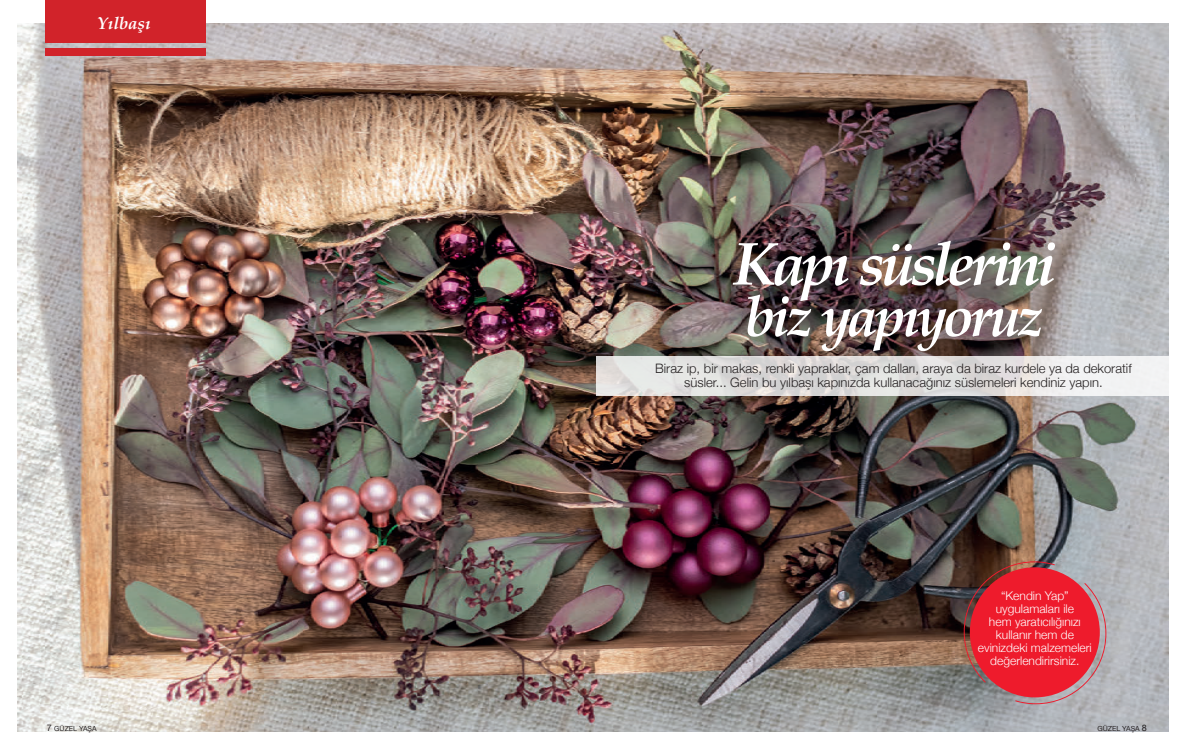
<style>
.page{position:relative;width:1191px;height:752px;background:#fff}
.page>*{position:absolute;margin:0;border:0;box-sizing:border-box;transform-origin:0 0}
.t1{font:italic 700 60px "Palatino Linotype";letter-spacing:-.07em;color:#fff}
.t2{font:italic 700 56.1px "Palatino Linotype";letter-spacing:-.075em;color:#fff}
.t3{font:italic 700 17px "Palatino Linotype";color:#fff}
.t4{font:300 13px/14px "Helvetica Neue";color:#231f20;text-align:center}
.metin_ayhan{font:300 12px/13px "Helvetica Neue";color:#fff;text-align:center}
.t5{font:7px "Helvetica Neue";color:#231f20}
.s1{font-size:9px}
</style>
<div class="page">
<img style="left:17px;top:24px;width:1151px;height:707px">
<div style="left:45px;top:0;width:161px;height:43px;background:#d1232a"></div>
<div style="left:45px;top:48px;width:161px;height:8px;background:#d1232a"></div>
<svg style="left:596px;top:355px;width:573px;height:40px"></svg>
<img style="left:963px;top:561px;width:143px;height:143px">
<div style="left:969px;top:567px;width:130px;height:130px;background:#ee1b2c;border-radius:50%"></div>
<p class="t3" style="left:97px;top:11px;width:55px">Yılbaşı</p>
<p class="t5" style="left:47px;top:723px;width:51px"><span class="s1">7</span> GÜZEL YAŞA</p>
<p class="t1" style="left:732px;top:221px;width:325px">Kapı süslerini</p>
<p class="t2" style="left:744px;top:276px;width:301px">biz yapıyoruz</p>
<p class="t4" style="left:655px;top:360px;width:478px">Biraz ip, bir makas, renkli yapraklar, çam dalları, araya da biraz kurdele ya da dekoratif süsler... Gelin bu yılbaşı kapınızda kullanacağınız süslemeleri kendiniz yapın.</p>
<p class="metin_ayhan" style="left:978px;top:588px;width:115px">“Kendin Yap” uygulamaları ile<br>hem yaratıcılığınızı kullanır hem de evinizdeki malzemeleri değerlendirirsiniz.</p>
<p class="t5" style="left:1097px;top:723px;width:51px">GÜZEL YAŞA <span class="s1">8</span></p>
</div>
